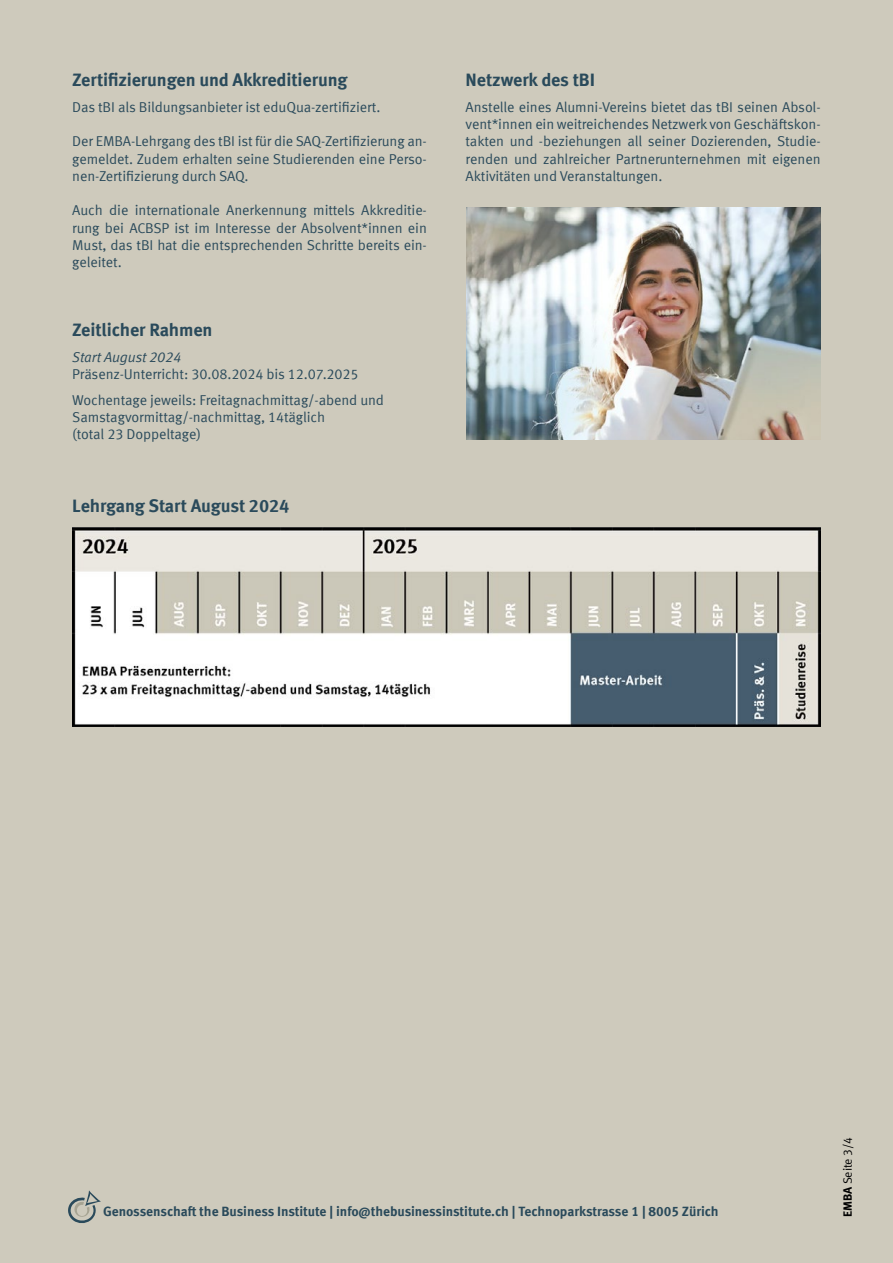
<style>
.page{position:relative;width:893px;height:1263px;background:#cecabc}
.page>*{position:absolute;margin:0;border:0;box-sizing:border-box;transform-origin:0 0}
.t1{font:700 18px "Meta Pro";letter-spacing:-.01em;color:#2a4a5b}
.t2{font:14.25px/17.2px "Meta Pro";letter-spacing:-.01em;color:#2a4a5b;text-align:justify}
.t3{font:700 13.5px "Meta Pro";letter-spacing:-.005em;color:#2a4a5b}
.t4{font:12px "Meta Pro";letter-spacing:-.01em;color:#000}
.s1{font-style:italic}
.s2{font-weight:700}
</style>
<div class="page">
<svg style="left:68px;top:1190px;width:33px;height:33px"></svg>
<img style="left:466px;top:207px;width:355px;height:232px">
<img style="left:72px;top:527px;width:749px;height:199px">
<p class="t1" style="left:72px;top:66px;width:277px">Zertifizierungen und Akkreditierung</p>
<p class="t2" style="left:72px;top:97px;width:310px">Das tBI als Bildungsanbieter ist eduQua-zertifiziert.</p>
<p class="t2" style="left:72px;top:132px;width:356px">Der EMBA-Lehrgang des tBI ist für die SAQ-Zertifizierung an&shy;gemeldet. Zudem erhalten seine Studierenden eine Perso&shy;nen-Zertifizierung durch SAQ.</p>
<p class="t2" style="left:72px;top:201px;width:356px">Auch die internationale Anerkennung mittels Akkreditie&shy;rung bei ACBSP ist im Interesse der Absolvent*innen ein Must, das tBI hat die entsprechenden Schritte bereits ein&shy;geleitet.</p>
<p class="t1" style="left:72px;top:315px;width:142px">Zeitlicher Rahmen</p>
<p class="t2" style="left:72px;top:347px;width:288px"><span class="s1">Start August 2024<br></span>Präsenz-Unterricht: 30.08.2024 bis 12.07.2025</p>
<p class="t2" style="left:72px;top:390px;width:313px;text-align:left">Wochentage jeweils: Freitagnachmittag/-abend und<br>Samstagvormittag/-nachmittag, 14täglich<br>(total 23 Doppeltage)</p>
<p class="t1" style="left:72px;top:492px;width:219px">Lehrgang Start August 2024</p>
<p class="t1" style="left:466px;top:66px;width:131px">Netzwerk des tBI</p>
<p class="t2" style="left:466px;top:97px;width:356px">Anstelle eines Alumni-Vereins bietet das tBI seinen Absol&shy;vent*innen ein weitreichendes Netzwerk von Geschäftskon&shy;takten und -beziehungen all seiner Dozierenden, Studie&shy;renden und zahlreicher Partnerunternehmen mit eigenen Aktivitäten und Veranstaltungen.</p>
<p class="t3" style="left:103px;top:1201px;width:617px">Genossenschaft the Business Institute | info@thebusinessinstitute.ch | Technoparkstrasse 1 | 8005 Zürich</p>
<p class="t4" style="left:838px;top:1217px;width:82px;rotate:-90deg"><span class="s2">EMBA</span> Seite 3/4</p>
</div>
